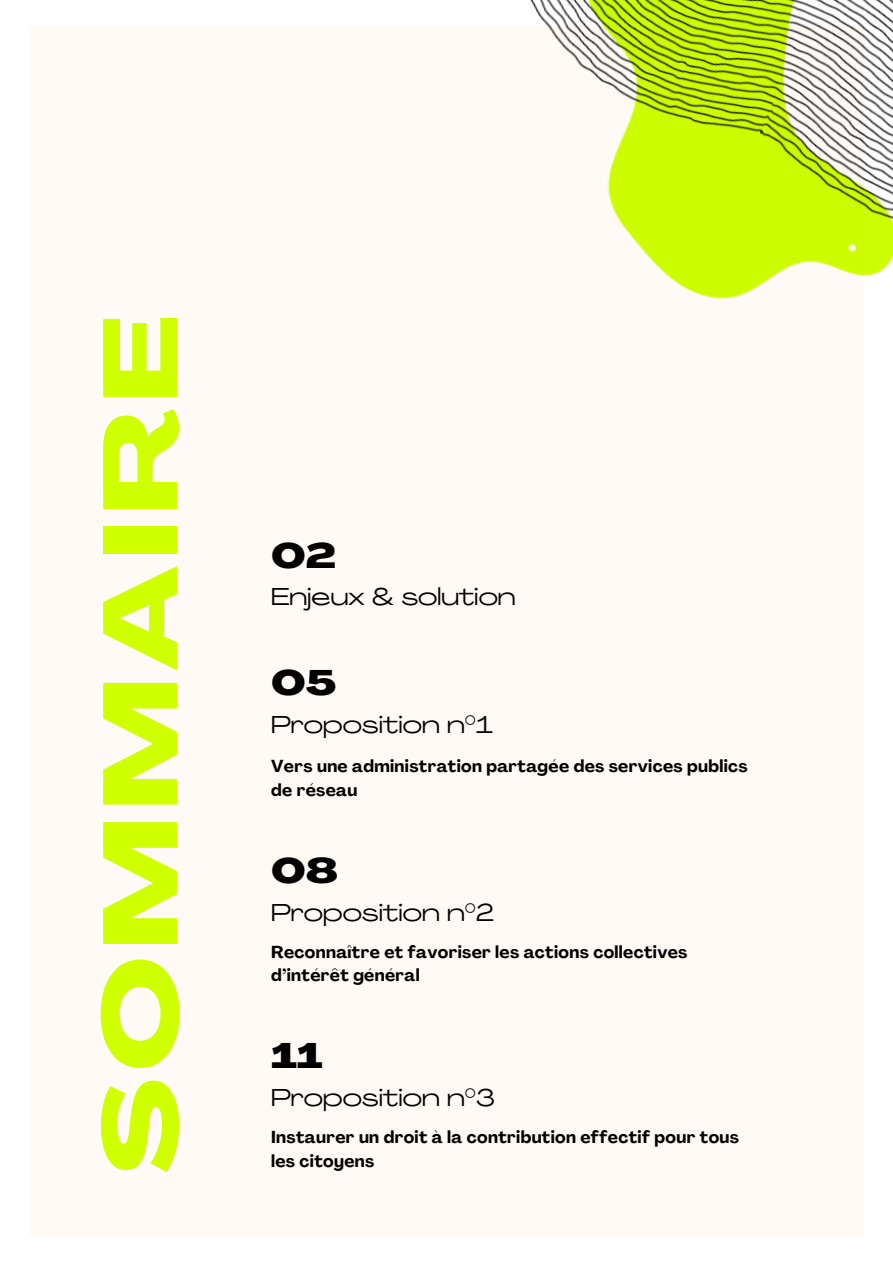
<style>
.page{position:relative;width:893px;height:1264px;background:#fff}
.page>*{position:absolute;margin:0;border:0;box-sizing:border-box;transform-origin:0 0}
.t1{font:800 103.05px "Agrandir Grand";letter-spacing:.07em;color:#d0ff00}
.t2{font:800 34.95px "Agrandir Grand";color:#000}
.t3{font:24.15px "Agrandir Grand";color:#000}
.t4{font:700 17.1px/23.7px "Agrandir";letter-spacing:.02em;color:#000}
</style>
<div class="page">
<div style="left:29px;top:26px;width:835px;height:1210px;background:#fffaf5"></div>
<img style="left:530px;top:0;width:362px;height:299px">
<h1 class="t1" style="left:100px;top:1174px;width:859px;rotate:-90deg">SOMMAIRE</h1>
<p class="t2" style="left:271px;top:541px;width:66px">02</p>
<h2 class="t3" style="left:271px;top:587px;width:246px">Enjeux &amp; solution</h2>
<p class="t2" style="left:271px;top:668px;width:67px">05</p>
<h2 class="t3" style="left:271px;top:714px;width:223px">Proposition n°1</h2>
<p class="t4" style="left:271px;top:756px;width:478px">Vers une administration partagée des services publics de réseau</p>
<h2 class="t2" style="left:271px;top:856px;width:68px">08</h2>
<p class="t3" style="left:271px;top:902px;width:224px">Proposition n°2</p>
<h2 class="t4" style="left:271px;top:941px;width:418px">Reconnaître et favoriser les actions collectives d’intérêt général</h2>
<p class="t2" style="left:271px;top:1041px;width:53px">11</p>
<p class="t3" style="left:271px;top:1087px;width:225px">Proposition n°3</p>
<p class="t4" style="left:271px;top:1126px;width:469px">Instaurer un droit à la contribution effectif pour tous les citoyens</p>
</div>
